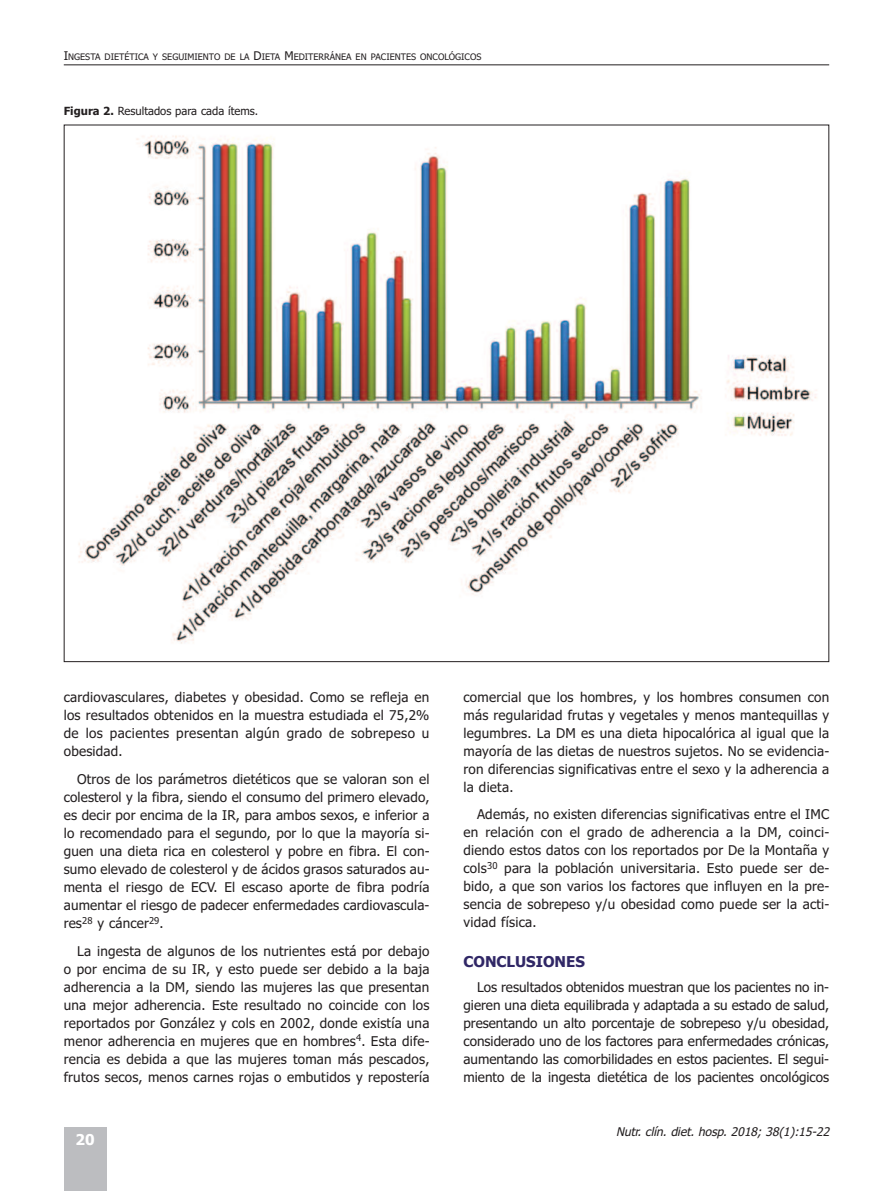
<style>
.page{position:relative;width:893px;height:1191px;background:#fff}
.page>*{position:absolute;margin:0;border:0;box-sizing:border-box;transform-origin:0 0}
.t1{font:700 15px "Tahoma";color:#302766}
.t2{font:700 15px "Tahoma";color:#fff}
.t3{font:13.5px/18px "Tahoma";letter-spacing:.015em;color:#231f20;text-align:justify}
.t4{font:italic 12px "Tahoma";color:#231f20}
.t5{font:11.25px "Tahoma";color:#231f20}
.t6{font:9px "Tahoma";color:#231f20}
.s1{font-size:12px}
.s2{font-weight:700}
</style>
<div class="page">
<div style="left:64px;top:1127px;width:42px;height:64px;background:#bcbdc0"></div>
<hr style="left:64px;top:64px;width:765px;height:1px;background:#231f20">
<img style="left:78px;top:135px;width:739px;height:509px">
<p class="t6" style="left:64px;top:52px;width:419px"><span class="s1">I</span>NGESTA DIETÉTICA Y SEGUIMIENTO DE LA <span class="s1">D</span>IETA <span class="s1">M</span>EDITERRÁNEA EN PACIENTES ONCOLÓGICOS</p>
<p class="t5" style="left:64px;top:104px;width:196px"><span class="s2">Figura 2.</span> Resultados para cada ítems.</p>
<p class="t3" style="left:64px;top:688px;width:367px">cardiovasculares, diabetes y obesidad. Como se refleja en los resultados obtenidos en la muestra estudiada el 75,2% de los pacientes presentan algún grado de sobrepeso u obesidad.</p>
<p class="t3" style="left:64px;top:770px;width:367px;text-indent:14px">Otros de los parámetros dietéticos que se valoran son el colesterol y la fibra, siendo el consumo del primero elevado, es decir por encima de la IR, para ambos sexos, e inferior a lo recomendado para el segundo, por lo que la mayoría si&shy;guen una dieta rica en colesterol y pobre en fibra. El con&shy;sumo elevado de colesterol y de ácidos grasos saturados au&shy;menta el riesgo de ECV. El escaso aporte de fibra podría aumentar el riesgo de padecer enfermedades cardiovascula&shy;res<sup>28</sup> y cáncer<sup>29</sup>.</p>
<p class="t3" style="left:64px;top:942px;width:367px;text-indent:14px">La ingesta de algunos de los nutrientes está por debajo o por encima de su IR, y esto puede ser debido a la baja adherencia a la DM, siendo las mujeres las que presentan una mejor adherencia. Este resultado no coincide con los reportados por González y cols en 2002, donde existía una menor adherencia en mujeres que en hombres<sup>4</sup>. Esta dife&shy;rencia es debida a que las mujeres toman más pescados, frutos secos, menos carnes rojas o embutidos y repostería</p>
<p class="t2" style="left:75px;top:1130px;width:21px">20</p>
<p class="t3" style="left:463px;top:688px;width:367px">comercial que los hombres, y los hombres consumen con más regularidad frutas y vegetales y menos mantequillas y legumbres. La DM es una dieta hipocalórica al igual que la mayoría de las dietas de nuestros sujetos. No se evidencia&shy;ron diferencias significativas entre el sexo y la adherencia a la dieta.</p>
<p class="t3" style="left:463px;top:805px;width:367px;text-indent:13px">Además, no existen diferencias significativas entre el IMC en relación con el grado de adherencia a la DM, coinci&shy;diendo estos datos con los reportados por De la Montaña y cols<sup>30</sup> para la población universitaria. Esto puede ser de&shy;bido, a que son varios los factores que influyen en la pre&shy;sencia de sobrepeso y/u obesidad como puede ser la acti&shy;vidad física.</p>
<p class="t1" style="left:463px;top:953px;width:123px">CONCLUSIONES</p>
<p class="t3" style="left:463px;top:978px;width:367px;text-indent:14px">Los resultados obtenidos muestran que los pacientes no in&shy;gieren una dieta equilibrada y adaptada a su estado de salud, presentando un alto porcentaje de sobrepeso y/u obesidad, considerado uno de los factores para enfermedades crónicas, aumentando las comorbilidades en estos pacientes. El segui&shy;miento de la ingesta dietética de los pacientes oncológicos</p>
<p class="t4" style="left:616px;top:1125px;width:218px">Nutr. clín. diet. hosp. 2018; 38(1):15-22</p>
</div>
